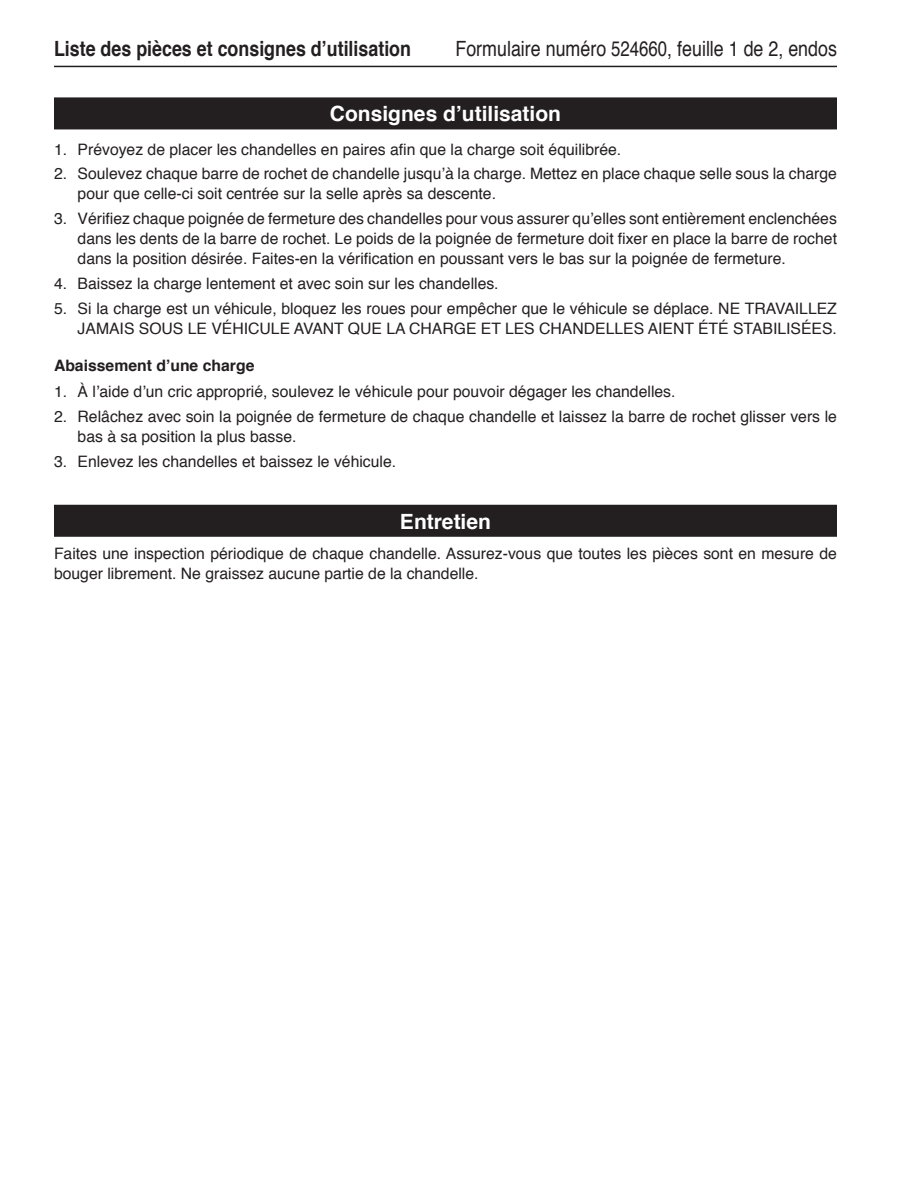
<style>
.page{position:relative;width:918px;height:1188px;background:#fff}
.page>*{position:absolute;margin:0;border:0;box-sizing:border-box;transform-origin:0 0}
.t1{font:21px "Helvetica";color:#231f20;scale:.85 1}
.t2{font:700 21px "Helvetica";color:#231f20;scale:.85 1}
.Subhead_1{font:700 21px "Helvetica";color:#fff}
.t3{font:15.75px/20.2px "Helvetica";color:#231f20}
.t4{font:700 15.75px "Helvetica";color:#231f20}
</style>
<div class="page">
<div style="left:55px;top:98px;width:781px;height:31px;background:#231f20"></div>
<div style="left:54px;top:97px;width:783px;height:32px;border:2px solid #231f20"></div>
<div style="left:55px;top:506px;width:781px;height:30px;background:#231f20"></div>
<div style="left:54px;top:505px;width:783px;height:32px;border:2px solid #231f20"></div>
<hr style="left:54px;top:66px;width:783px;height:1px;background:#231f20">
<p class="t2" style="left:54px;top:32px;width:422px">Liste des pièces et consignes d’utilisation</p>
<p class="t1" style="left:456px;top:33px;width:450px">Formulaire numéro 524660, feuille 1 de 2, endos</p>
<p class="Subhead_1" style="left:330px;top:97px;width:233px">Consignes d’utilisation</p>
<p class="t3" style="left:54px;top:139px;width:569px">1. Prévoyez de placer les chandelles en paires afin que la charge soit équilibrée.</p>
<p class="t3" style="left:78px;top:164px;width:761px;text-indent:-24px">2. Soulevez chaque barre de rochet de chandelle jusqu’à la charge. Mettez en place chaque selle sous la charge pour que celle-ci soit centrée sur la selle après sa descente.</p>
<p class="t3" style="left:78px;top:209px;width:761px;text-align:justify;text-indent:-24px">3. Vérifiez chaque poignée de fermeture des chandelles pour vous assurer qu’elles sont entièrement enclenchées dans les dents de la barre de rochet. Le poids de la poignée de fermeture doit fixer en place la barre de rochet dans la position désirée. Faites-en la vérification en poussant vers le bas sur la poignée de fermeture.</p>
<p class="t3" style="left:54px;top:274px;width:446px">4. Baissez la charge lentement et avec soin sur les chandelles.</p>
<p class="t3" style="left:54px;top:298px;width:784px;text-align:right">5. Si la charge est un véhicule, bloquez les roues pour empêcher que le véhicule se déplace. NE TRAVAILLEZ<br>JAMAIS SOUS LE VÉHICULE AVANT QUE LA CHARGE ET LES CHANDELLES AIENT ÉTÉ STABILISÉES.</p>
<p class="t4" style="left:54px;top:352px;width:202px">Abaissement d’une charge</p>
<p class="t3" style="left:54px;top:382px;width:623px">1. À l’aide d’un cric approprié, soulevez le véhicule pour pouvoir dégager les chandelles.</p>
<p class="t3" style="left:78px;top:407px;width:761px;text-indent:-24px">2. Relâchez avec soin la poignée de fermeture de chaque chandelle et laissez la barre de rochet glisser vers le bas à sa position la plus basse.</p>
<p class="t3" style="left:54px;top:452px;width:344px">3. Enlevez les chandelles et baissez le véhicule.</p>
<p class="Subhead_1" style="left:400px;top:504px;width:93px">Entretien</p>
<p class="t3" style="left:54px;top:544px;width:784px;line-height:19.5px">Faites une inspection périodique de chaque chandelle. Assurez-vous que toutes les pièces sont en mesure de bouger librement. Ne graissez aucune partie de la chandelle.</p>
</div>
